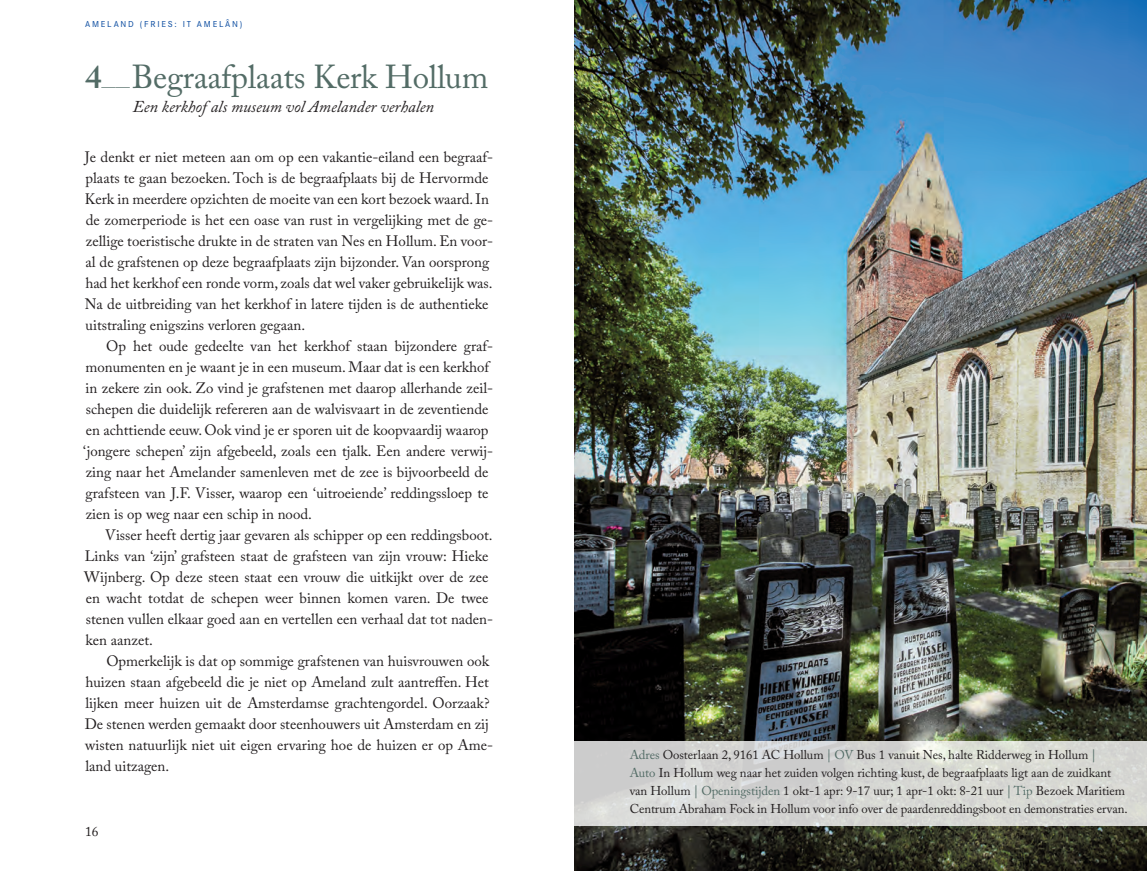
<style>
.page{position:relative;width:1147px;height:871px;background:#fff}
.page>*{position:absolute;margin:0;border:0;box-sizing:border-box;transform-origin:0 0}
.t1{font:33px "Adobe Caslon Pro";letter-spacing:-.01em;color:#536c66}
.t2{font:600 33px "Adobe Caslon Pro";color:#536c66}
.t3{font:italic 16.5px "Adobe Caslon Pro";color:#231f20}
.t4{font:15px/21px "Adobe Caslon Pro";color:#231f20}
.t5{font:13.5px "Adobe Caslon Pro";color:#231f20}
.t6{font:13.5px "Adobe Caslon Pro";color:#536c66;scale:2.1 1}
.t7{font:12.75px/18px "Adobe Caslon Pro";letter-spacing:-.005em;color:#231f20}
.t8{font:500 9px "Corporate S";letter-spacing:.2em;color:#1855a5}
.s1{color:#536c66}
.s2{font-weight:600;color:#536c66}
</style>
<div class="page">
<img style="left:574px;top:0;width:572px;height:870px">
<svg style="left:574px;top:740px;width:572px;height:85px;fill:#d6d6d2"></svg>
<p class="t8" style="left:85px;top:18px;width:159px">AMELAND (FRIES: IT AMELÂN)</p>
<h1 class="t1" style="left:132px;top:57px;width:358px">Begraafplaats Kerk Hollum</h1>
<p class="t3" style="left:133px;top:97px;width:303px">Een kerkhof als museum vol Amelander verhalen</p>
<p class="t4" style="left:85px;top:146px;width:410px">Je denkt er niet meteen aan om op een vakantie-eiland een begraaf&shy;plaats te gaan bezoeken. Toch is de begraafplaats bij de Hervormde Kerk in meerdere opzichten de moeite van een kort bezoek waard. In de zomerperiode is het een oase van rust in vergelijking met de ge&shy;zellige toeristische drukte in de straten van Nes en Hollum. En voor&shy;al de grafstenen op deze begraafplaats zijn bijzonder. Van oorsprong had het kerkhof een ronde vorm, zoals dat wel vaker gebruikelijk was.<br>Na de uitbreiding van het kerkhof in latere tijden is de authentieke uitstraling enigszins verloren gegaan.</p>
<p class="t4" style="left:83px;top:335px;width:411px;text-indent:23px">Op het oude gedeelte van het kerkhof staan bijzondere graf&shy;monumenten en je waant je in een museum. Maar dat is een kerkhof in zekere zin ook. Zo vind je grafstenen met daarop allerhande zeil&shy;schepen die duidelijk refereren aan de walvisvaart in de zeventiende en achttiende eeuw. Ook vind je er sporen uit de koopvaardij waarop ‘jongere schepen’ zijn afgebeeld, zoals een tjalk. Een andere verwij&shy;zing naar het Amelander samenleven met de zee is bijvoorbeeld de grafsteen van J.F. Visser, waarop een ‘uitroeiende’ reddingssloep te zien is op weg naar een schip in nood.</p>
<p class="t4" style="left:84px;top:524px;width:410px;text-indent:21px">Visser heeft dertig jaar gevaren als schipper op een reddingsboot.<br>Links van ‘zijn’ grafsteen staat de grafsteen van zijn vrouw: Hieke Wijnberg. Op deze steen staat een vrouw die uitkijkt over de zee en wacht totdat de schepen weer binnen komen varen. De twee stenen vullen elkaar goed aan en vertellen een verhaal dat tot naden&shy;ken aanzet.</p>
<p class="t4" style="left:85px;top:650px;width:410px;text-indent:22px">Opmerkelijk is dat op sommige grafstenen van huisvrouwen ook huizen staan afgebeeld die je niet op Ameland zult aantreffen. Het lijken meer huizen uit de Amsterdamse grachtengordel. Oorzaak?<br>De stenen werden gemaakt door steenhouwers uit Amsterdam en zij wisten natuurlijk niet uit eigen ervaring hoe de huizen er op Ame&shy;land uitzagen.</p>
<h1 class="t2" style="left:85px;top:57px;width:18px">4</h1>
<p class="t6" style="left:102px;top:74px;width:15px">__</p>
<p class="t5" style="left:85px;top:823px;width:15px">16</p>
<p class="t7" style="left:629px;top:745px;width:499px"><span class="s1">Adres</span> Oosterlaan 2, 9161 AC Hollum <span class="s2">|</span> <span class="s1">OV</span> Bus 1 vanuit Nes, halte Ridderweg in Hollum <span class="s2">|<br></span><span class="s1">Auto</span> In Hollum weg naar het zuiden volgen richting kust, de begraafplaats ligt aan de zuidkant van Hollum <span class="s2">|</span> <span class="s1">Openingstijden</span> 1 okt-1 apr: 9-17 uur; 1 apr-1 okt: 8-21 uur <span class="s2">|</span> <span class="s1">Tip</span> Bezoek Maritiem Centrum Abraham Fock in Hollum voor info over de paardenreddingsboot en demonstraties ervan.</p>
</div>
